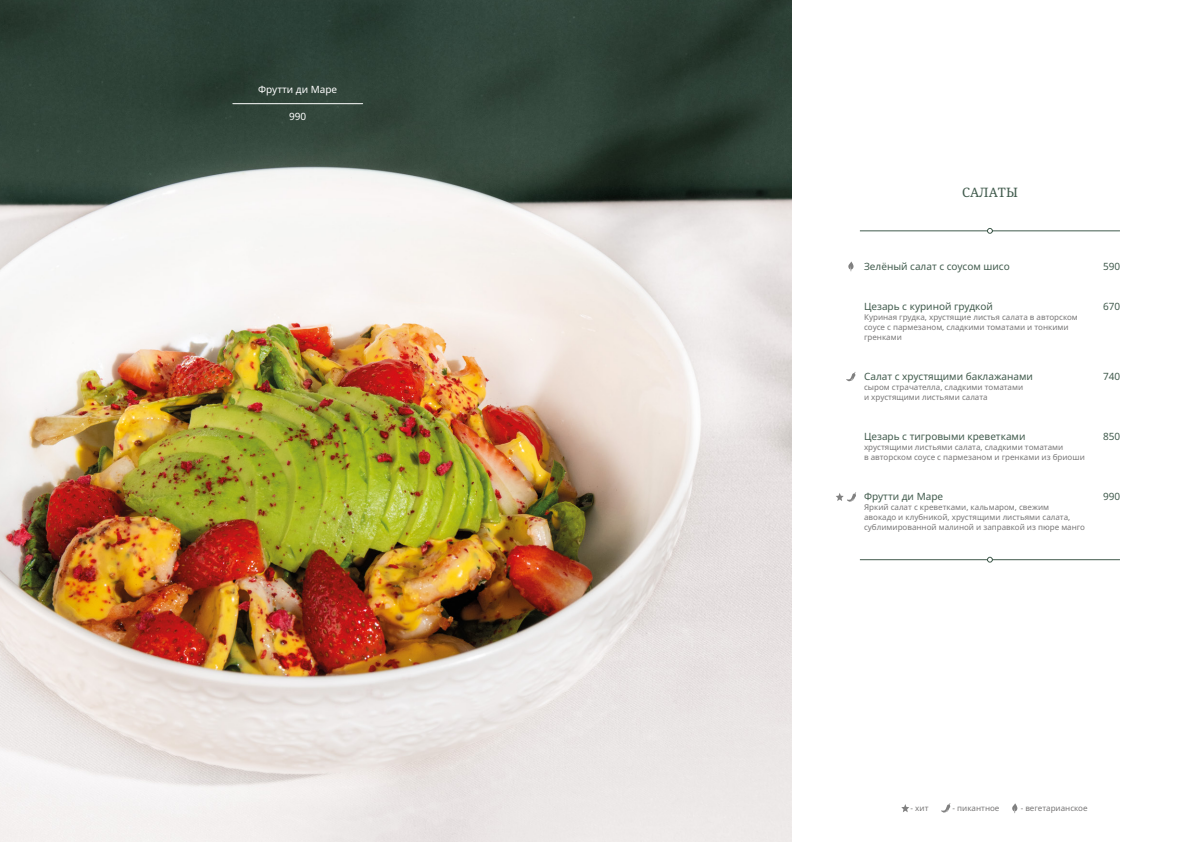
<style>
.page{position:relative;width:1191px;height:842px;background:#fff}
.page>*{position:absolute;margin:0;border:0;box-sizing:border-box;transform-origin:0 0}
.t1{font:13px "Noto Serif";color:#415b4d}
.t2{font:10px "Noto Sans";color:#415b4d}
.t3{font:10px "Noto Sans";color:#fff}
.t4{font:8px/10px "Noto Sans";color:#777676}
</style>
<div class="page">
<img style="left:0;top:0;width:791px;height:842px">
<hr style="left:233px;top:103px;width:130px;height:1px;background:#fff">
<svg style="left:859px;top:228px;width:261px;height:6px"></svg>
<svg style="left:859px;top:557px;width:261px;height:6px"></svg>
<svg style="left:848px;top:261px;width:5px;height:10px"></svg>
<svg style="left:836px;top:492px;width:20px;height:10px"></svg>
<svg style="left:846px;top:372px;width:9px;height:9px"></svg>
<svg style="left:901px;top:804px;width:8px;height:8px"></svg>
<svg style="left:1012px;top:803px;width:5px;height:10px"></svg>
<svg style="left:941px;top:803px;width:9px;height:9px"></svg>
<p class="t3" style="left:258px;top:84px;width:81px">Фрутти ди Маре</p>
<p class="t3" style="left:289px;top:111px;width:19px">990</p>
<h1 class="t1" style="left:962px;top:183px;width:57px">САЛАТЫ</h1>
<p class="t2" style="left:864px;top:260px;width:147px">Зелёный салат с соусом шисо</p>
<p class="t2" style="left:864px;top:300px;width:130px">Цезарь с куриной грудкой</p>
<p class="t4" style="left:864px;top:312px;width:215px">Куриная грудка, хрустящие листья салата в авторском соусе с пармезаном, сладкими томатами и тонкими гренками</p>
<p class="t2" style="left:864px;top:370px;width:170px">Салат с хрустящими баклажанами</p>
<p class="t4" style="left:864px;top:382px;width:161px">сыром страчателла, сладкими томатами и хрустящими листьями салата</p>
<p class="t2" style="left:864px;top:430px;width:163px">Цезарь с тигровыми креветками</p>
<p class="t4" style="left:864px;top:442px;width:222px">хрустящими листьями салата, сладкими томатами<br>в авторском соусе с пармезаном и гренками из бриоши</p>
<p class="t2" style="left:864px;top:490px;width:81px">Фрутти ди Маре</p>
<p class="t4" style="left:864px;top:502px;width:222px">Яркий салат с креветками, кальмаром, свежим<br>авокадо и клубникой, хрустящими листьями салата, сублимированной малиной и заправкой из пюре манго</p>
<p class="t2" style="left:1103px;top:260px;width:19px">590</p>
<p class="t2" style="left:1103px;top:300px;width:19px">670</p>
<p class="t2" style="left:1103px;top:370px;width:19px">740</p>
<p class="t2" style="left:1103px;top:430px;width:19px">850</p>
<p class="t2" style="left:1103px;top:490px;width:19px">990</p>
<p class="t4" style="left:910px;top:803px;width:19px">- хит</p>
<p class="t4" style="left:952px;top:803px;width:48px">- пикантное</p>
<p class="t4" style="left:1020px;top:803px;width:68px">- вегетарианское</p>
</div>
